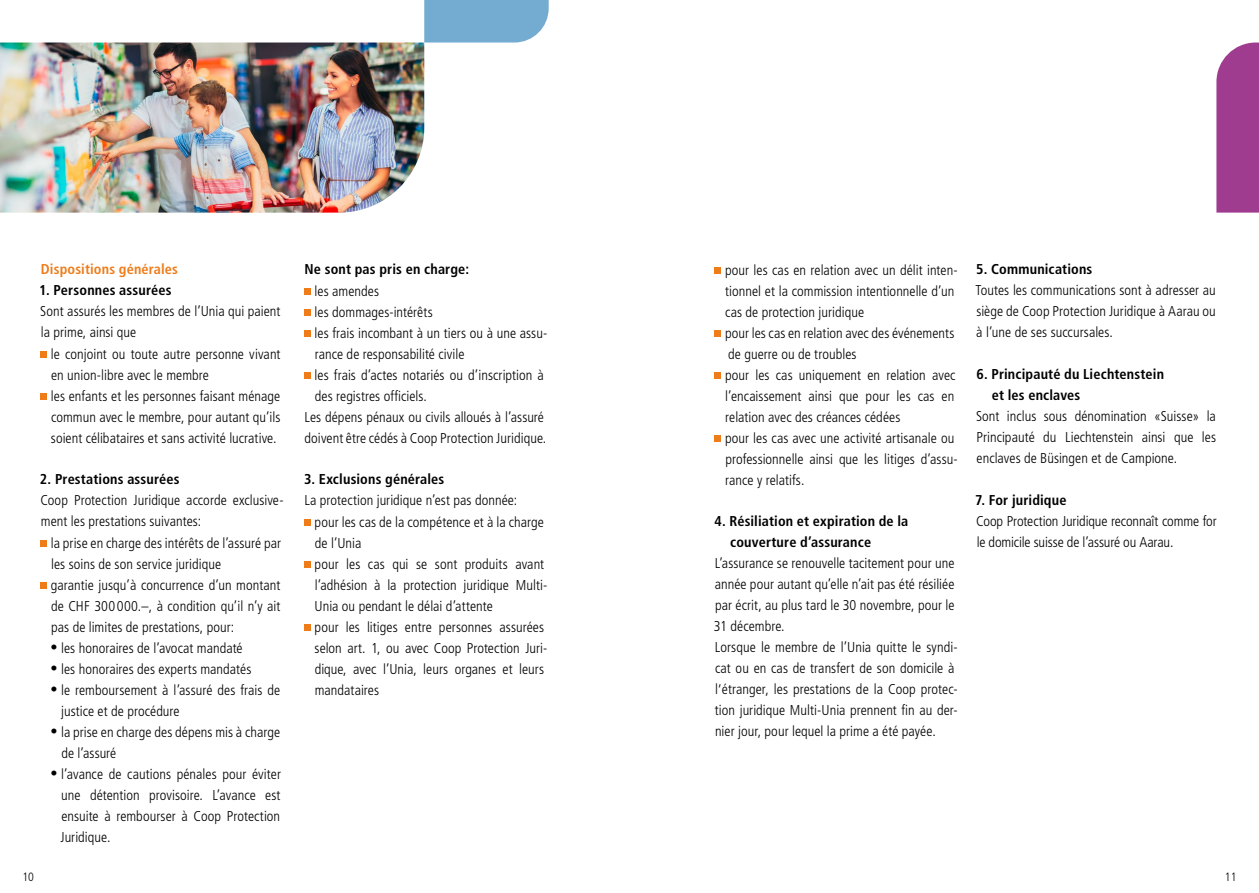
<style>
.page{position:relative;width:1259px;height:893px;background:#fff}
.page>*{position:absolute;margin:0;border:0;box-sizing:border-box;transform-origin:0 0}
.t1{font:300 condensed 14.25px/21px "Frutiger LT Std";letter-spacing:.005em;color:#000001}
.t2{font:700 condensed 14.25px/21px "Frutiger LT Std";letter-spacing:.01em;color:#000001}
.t3{font:700 condensed 14.25px "Frutiger LT Std";letter-spacing:.01em;color:#ee7c19}
.t4{font:300 condensed 12px "Frutiger LT Std";color:#000001}
</style>
<div class="page">
<img style="left:0;top:43px;width:424px;height:170px">
<svg style="left:424px;top:0;width:125px;height:43px;background:#7cb0d2"></svg>
<svg style="left:1216px;top:43px;width:43px;height:170px;background:#a44695"></svg>
<div style="left:40px;top:351px;width:7px;height:7px;background:#ee7c19"></div>
<div style="left:40px;top:393px;width:7px;height:7px;background:#ee7c19"></div>
<div style="left:40px;top:540px;width:7px;height:7px;background:#ee7c19"></div>
<div style="left:40px;top:582px;width:7px;height:7px;background:#ee7c19"></div>
<div style="left:304px;top:288px;width:7px;height:7px;background:#ee7c19"></div>
<div style="left:304px;top:309px;width:7px;height:7px;background:#ee7c19"></div>
<div style="left:304px;top:330px;width:7px;height:7px;background:#ee7c19"></div>
<div style="left:304px;top:372px;width:7px;height:7px;background:#ee7c19"></div>
<div style="left:304px;top:519px;width:7px;height:7px;background:#ee7c19"></div>
<div style="left:304px;top:561px;width:7px;height:7px;background:#ee7c19"></div>
<div style="left:304px;top:624px;width:7px;height:7px;background:#ee7c19"></div>
<div style="left:714px;top:267px;width:7px;height:7px;background:#ee7c19"></div>
<div style="left:714px;top:330px;width:7px;height:7px;background:#ee7c19"></div>
<div style="left:714px;top:372px;width:7px;height:7px;background:#ee7c19"></div>
<div style="left:714px;top:435px;width:7px;height:7px;background:#ee7c19"></div>
<p class="t3" style="left:41px;top:261px;width:139px">Dispositions générales</p>
<p class="t2" style="left:39px;top:280px;width:134px">1. Personnes assurées</p>
<p class="t1" style="left:40px;top:301px;width:242px">Sont assurés les membres de l’Unia qui paient la prime, ainsi que</p>
<p class="t1" style="left:51px;top:344px;width:231px">le conjoint ou toute autre personne vivant en union-libre avec le membre<br>les enfants et les personnes faisant ménage commun avec le membre, pour autant qu’ils soient célibataires et sans activité lucrative.</p>
<p class="t2" style="left:40px;top:469px;width:141px">2. Prestations assurées</p>
<p class="t1" style="left:40px;top:490px;width:245px">Coop Protection Juridique accorde exclusive&shy;ment les prestations suivantes:</p>
<p class="t1" style="left:51px;top:533px;width:232px">la prise en charge des intérêts de l’assuré par les soins de son service juridique<br>garantie jusqu’à concurrence d’un montant de CHF 300 000.–, à condition qu’il n’y ait pas de limites de prestations, pour:</p>
<p class="t1" style="left:51px;top:638px;width:194px">• les honoraires de l’avocat mandaté</p>
<p class="t1" style="left:51px;top:659px;width:202px">• les honoraires des experts mandatés</p>
<p class="t1" style="left:61px;top:680px;width:221px;text-indent:-11px">• le remboursement à l’assuré des frais de justice et de procédure</p>
<p class="t1" style="left:61px;top:722px;width:220px;text-indent:-11px">• la prise en charge des dépens mis à charge de l’assuré</p>
<p class="t1" style="left:60px;top:764px;width:222px;text-align:justify;text-indent:-10px">• l’avance de cautions pénales pour éviter une détention provisoire. L’avance est ensuite à rembourser à Coop Protection Juridique.</p>
<p class="t2" style="left:304px;top:259px;width:166px">Ne sont pas pris en charge:</p>
<p class="t1" style="left:315px;top:281px;width:66px">les amendes</p>
<p class="t1" style="left:315px;top:302px;width:120px">les dommages-intérêts</p>
<p class="t1" style="left:315px;top:323px;width:234px">les frais incombant à un tiers ou à une assu-</p>
<p class="t1" style="left:315px;top:344px;width:151px">rance de responsabilité civile</p>
<p class="t1" style="left:315px;top:365px;width:231px">les frais d’actes notariés ou d’inscription à</p>
<p class="t1" style="left:315px;top:386px;width:114px">des registres officiels.</p>
<p class="t1" style="left:304px;top:407px;width:241px">Les dépens pénaux ou civils alloués à l’assuré</p>
<p class="t1" style="left:305px;top:428px;width:243px">doivent être cédés à Coop Protection Juridique.</p>
<p class="t2" style="left:304px;top:469px;width:142px">3. Exclusions générales</p>
<p class="t1" style="left:314px;top:490px;width:234px;text-indent:-10px">La protection juridique n’est pas donnée:<br>pour les cas de la compétence et à la charge de l’Unia<br>pour les cas qui se sont produits avant l’adhésion à la protection juridique Multi-Unia ou pendant le délai d’attente<br>pour les litiges entre personnes assurées selon art. 1, ou avec Coop Protection Juri&shy;dique, avec l’Unia, leurs organes et leurs mandataires</p>
<p class="t1" style="left:725px;top:260px;width:234px">pour les cas en relation avec un délit inten&shy;tionnel et la commission intentionnelle d’un cas de protection juridique<br>pour les cas en relation avec des événements de guerre ou de troubles<br>pour les cas uniquement en relation avec l’encaissement ainsi que pour les cas en relation avec des créances cédées<br>pour les cas avec une activité artisanale ou professionnelle ainsi que les litiges d’assu&shy;rance y relatifs.</p>
<p class="t2" style="left:730px;top:511px;width:180px;text-indent:-16px">4. Résiliation et expiration de la couverture d’assurance</p>
<p class="t1" style="left:714px;top:553px;width:245px">L’assurance se renouvelle tacitement pour une année pour autant qu’elle n’ait pas été résiliée par écrit, au plus tard le 30 novembre, pour le 31 décembre.<br>Lorsque le membre de l’Unia quitte le syndi&shy;cat ou en cas de transfert de son domicile à l’étranger, les prestations de la Coop protec&shy;tion juridique Multi-Unia prennent fin au der&shy;nier jour, pour lequel la prime a été payée.</p>
<p class="t2" style="left:976px;top:259px;width:118px">5. Communications</p>
<p class="t1" style="left:975px;top:280px;width:242px;text-align:justify">Toutes les communications sont à adresser au siège de Coop Protection Juridique à Aarau ou à l’une de ses succursales.</p>
<p class="t2" style="left:991px;top:364px;width:174px;text-indent:-15px">6. Principauté du Liechtenstein et les enclaves</p>
<p class="t1" style="left:976px;top:406px;width:242px;text-align:justify">Sont inclus sous dénomination «Suisse» la Principauté du Liechtenstein ainsi que les enclaves de Büsingen et de Campione.</p>
<p class="t2" style="left:975px;top:490px;width:93px">7. For juridique</p>
<p class="t1" style="left:976px;top:511px;width:242px">Coop Protection Juridique reconnaît comme for le domicile suisse de l’assuré ou Aarau.</p>
<p class="t4" style="left:22px;top:870px;width:13px">10</p>
<p class="t4" style="left:1225px;top:870px;width:13px">11</p>
</div>
